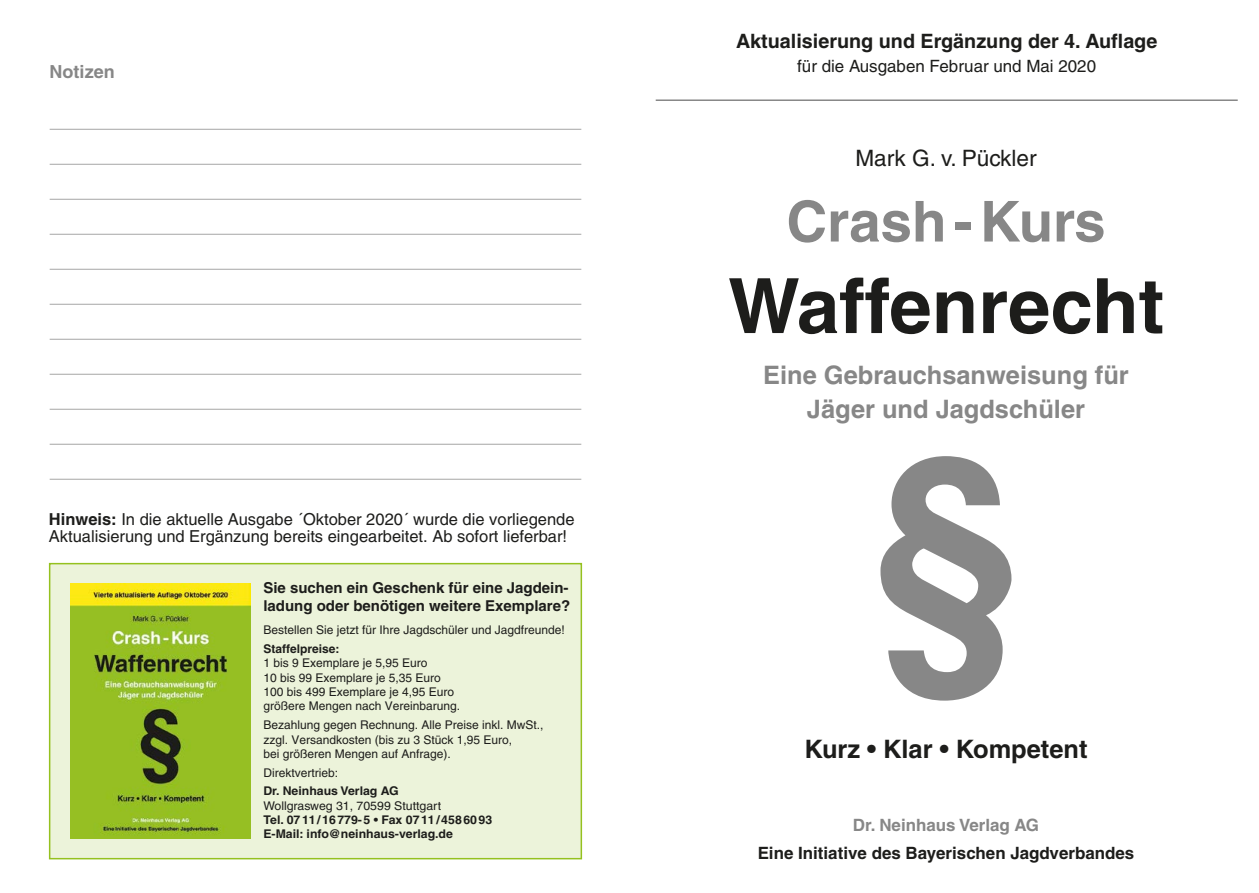
<style>
.page{position:relative;width:1259px;height:893px;background:#fff}
.page>*{position:absolute;margin:0;border:0;box-sizing:border-box;transform-origin:0 0}
.t1{font:700 268.35px "Helvetica";color:#878787}
.t2{font:700 76.2px "Helvetica";color:#1d1d1b}
.t3{font:700 56.55px "Helvetica";color:#878787}
.t4{font:700 25.35px/34.5px "Helvetica";color:#878787;text-align:center}
.t5{font:700 25.35px "Helvetica";color:#1d1d1b}
.t6{font:22.65px "Helvetica";color:#1d1d1b}
.t7{font:700 19.8px "Helvetica";color:#1d1d1b}
.t8{font:700 18px "Helvetica";color:#878787}
.t9{font:700 16.95px "Helvetica";color:#1d1d1b}
.t10{font:16.95px "Helvetica";color:#1d1d1b}
.t11{font:700 16.95px "Helvetica";color:#878787}
.t12{font:16.5px/17.2px "Helvetica";color:#1d1d1b}
.t13{font:700 15px/18px "Helvetica";color:#1d1d1b}
.t14{font:12px/14.4px "Helvetica";color:#1d1d1b}
.t15{font:700 12px/14.4px "Helvetica";color:#1d1d1b}
.s1{font-weight:700}
</style>
<div class="page">
<hr style="left:50px;top:129px;width:531px;height:1px;background:#1d1d1b">
<hr style="left:50px;top:374px;width:531px;height:1px;background:#1d1d1b">
<hr style="left:50px;top:409px;width:531px;height:1px;background:#1d1d1b">
<hr style="left:50px;top:444px;width:531px;height:1px;background:#1d1d1b">
<hr style="left:50px;top:479px;width:531px;height:1px;background:#1d1d1b">
<hr style="left:50px;top:339px;width:531px;height:1px;background:#1d1d1b">
<hr style="left:50px;top:164px;width:531px;height:1px;background:#1d1d1b">
<hr style="left:50px;top:199px;width:531px;height:1px;background:#1d1d1b">
<hr style="left:50px;top:234px;width:531px;height:1px;background:#1d1d1b">
<hr style="left:50px;top:269px;width:531px;height:1px;background:#1d1d1b">
<hr style="left:50px;top:304px;width:531px;height:1px;background:#1d1d1b">
<div style="left:49px;top:563px;width:533px;height:296px;background:#ecf3da;border:2px solid #95c11f"></div>
<img style="left:71px;top:583px;width:180px;height:255px">
<hr style="left:655px;top:99px;width:582px;height:2px;background:#878787">
<h3 class="t8" style="left:50px;top:60px;width:66px">Notizen</h3>
<h3 class="t12" style="left:49px;top:511px;width:527px"><span class="s1">Hinweis:</span> In die aktuelle Ausgabe ´Oktober 2020´ wurde die vorliegende<br>Aktualisierung und Ergänzung bereits eingearbeitet. Ab sofort lieferbar!</h3>
<p class="t13" style="left:263px;top:579px;width:308px">Sie suchen ein Geschenk für eine Jagdein&shy;ladung oder benötigen weitere Exemplare?</p>
<p class="t14" style="left:263px;top:623px;width:303px">Bestellen Sie jetzt für Ihre Jagdschüler und Jagdfreunde!</p>
<p class="t15" style="left:263px;top:641px;width:78px">Staffelpreise:</p>
<p class="t14" style="left:263px;top:656px;width:198px">1 bis 9 Exemplare je 5,95 Euro<br>10 bis 99 Exemplare je 5,35 Euro<br>100 bis 499 Exemplare je 4,95 Euro größere Mengen nach Vereinbarung.</p>
<p class="t14" style="left:263px;top:718px;width:282px">Bezahlung gegen Rechnung. Alle Preise inkl. MwSt., zzgl. Versandkosten (bis zu 3 Stück 1,95 Euro,<br>bei größeren Mengen auf Anfrage).</p>
<p class="t14" style="left:263px;top:765px;width:76px">Direktvertrieb:</p>
<p class="t15" style="left:263px;top:784px;width:137px">Dr. Neinhaus Verlag AG</p>
<p class="t14" style="left:263px;top:798px;width:179px">Wollgrasweg 31, 70599 Stuttgart</p>
<p class="t15" style="left:263px;top:812px;width:230px">Tel. 0711/16779-5 • Fax 0711/4586093<br>E-Mail: info@neinhaus-verlag.de</p>
<h3 class="t7" style="left:736px;top:29px;width:423px">Aktualisierung und Ergänzung der 4. Auflage</h3>
<h3 class="t10" style="left:797px;top:56px;width:300px">für die Ausgaben Februar und Mai 2020</h3>
<h3 class="t6" style="left:855px;top:145px;width:183px">Mark G. v. Pückler</h3>
<h3 class="t3" style="left:786px;top:187px;width:321px">Crash-Kurs</h3>
<h2 class="t2" style="left:728px;top:260px;width:438px">Waffenrecht</h2>
<h3 class="t4" style="left:763px;top:357px;width:367px">Eine Gebrauchsanweisung für<br>Jäger und Jagdschüler</h3>
<h1 class="t1" style="left:871px;top:393px;width:151px">§</h1>
<h3 class="t5" style="left:804px;top:734px;width:285px">Kurz • Klar • Kompetent</h3>
<h3 class="t11" style="left:853px;top:815px;width:188px">Dr. Neinhaus Verlag AG</h3>
<h3 class="t9" style="left:757px;top:843px;width:378px">Eine Initiative des Bayerischen Jagdverbandes</h3>
</div>
